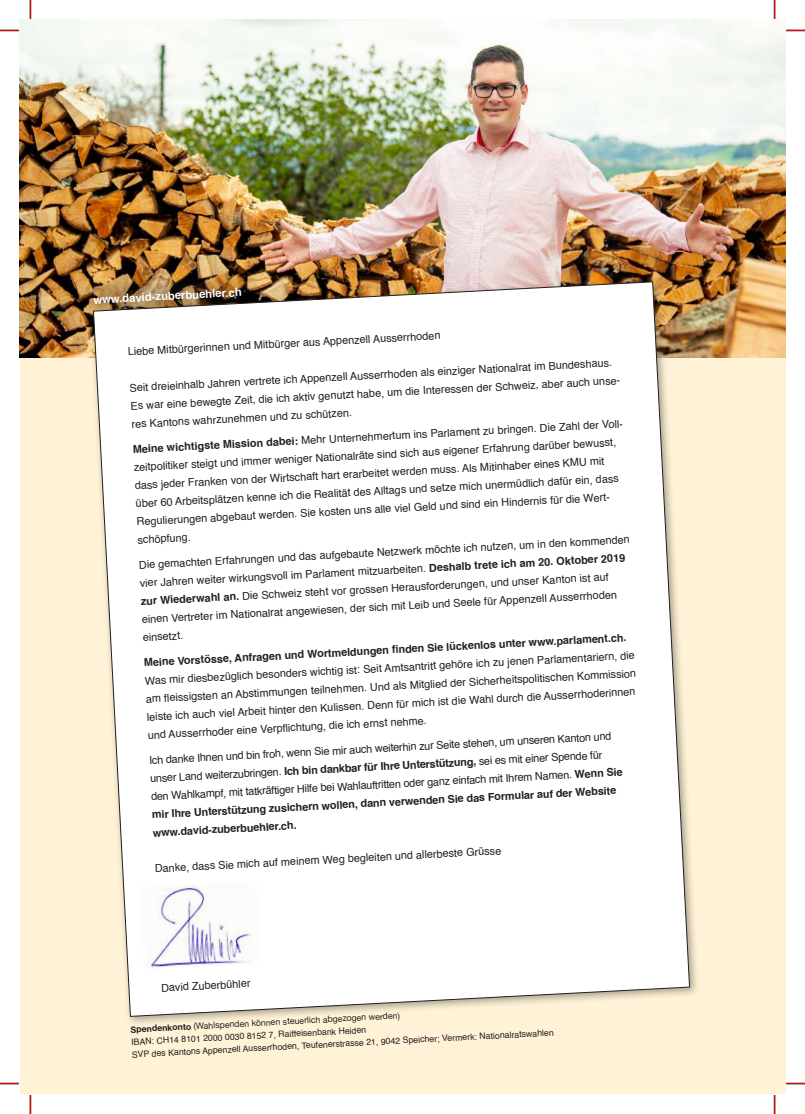
<style>
.page{position:relative;width:805px;height:1114px;background:#fff}
.page>*{position:absolute;margin:0;border:0;box-sizing:border-box;transform-origin:0 0}
.t1{font:700 11.25px "Helvetica";color:#fff}
.t2{font:10.88px/18.1px "Helvetica";color:#221f1f}
.t3{font:700 10.88px "Helvetica";color:#221f1f}
.t4{font:8.75px/12.5px "Helvetica";color:#221f1f}
.t5{font:8.75px "Helvetica Neue";color:#221f1f}
.s1{font-weight:700}
</style>
<div class="page">
<div style="left:20px;top:353px;width:765px;height:740px;background:#fff2d6"></div>
<img style="left:20px;top:20px;width:765px;height:337px">
<img style="left:75px;top:269px;width:185px;height:55px">
<div style="left:88px;top:277px;width:612px;height:749px;background:#221f1f;opacity:.4"></div>
<svg style="left:93px;top:281px;width:597px;height:735px;background:#faf8f5"></svg>
<img style="left:139px;top:880px;width:123px;height:89px">
<svg style="left:0;top:30px;width:19px;height:1px"></svg>
<svg style="left:786px;top:30px;width:19px;height:1px"></svg>
<svg style="left:0;top:1082px;width:19px;height:2px"></svg>
<svg style="left:786px;top:1082px;width:19px;height:2px"></svg>
<svg style="left:30px;top:0;width:1px;height:19px"></svg>
<svg style="left:30px;top:1095px;width:1px;height:18px"></svg>
<svg style="left:774px;top:0;width:1px;height:19px"></svg>
<svg style="left:774px;top:1095px;width:1px;height:18px"></svg>
<p class="t1" style="left:93px;top:295px;width:150px;rotate:-3deg">www.david-zuberbuehler.ch</p>
<p class="t2" style="left:127px;top:343px;width:315px;rotate:-3deg">Liebe Mitbürgerinnen und Mitbürger aus Appenzell Ausserrhoden</p>
<p class="t2" style="left:129px;top:379px;width:495px;rotate:-3deg">Seit dreieinhalb Jahren vertrete ich Appenzell Ausserrhoden als einziger Nationalrat im Bundeshaus.<br>Es war eine bewegte Zeit, die ich aktiv genutzt habe, um die Interessen der Schweiz, aber auch unse&shy;res Kantons wahrzunehmen und zu schützen.</p>
<p class="t2" style="left:133px;top:441px;width:496px;rotate:-3deg"><span class="s1">Meine wichtigste Mission dabei:</span> Mehr Unternehmertum ins Parlament zu bringen. Die Zahl der Voll&shy;zeitpolitiker steigt und immer weniger Nationalräte sind sich aus eigener Erfahrung darüber bewusst, dass jeder Franken von der Wirtschaft hart erarbeitet werden muss. Als Mitinhaber eines KMU mit über 60 Arbeitsplätzen kenne ich die Realität des Alltags und setze mich unermüdlich dafür ein, dass Regulierungen abgebaut werden. Sie kosten uns alle viel Geld und sind ein Hindernis für die Wert&shy;schöpfung.</p>
<p class="t2" style="left:139px;top:557px;width:493px;rotate:-3deg">Die gemachten Erfahrungen und das aufgebaute Netzwerk möchte ich nutzen, um in den kommenden vier Jahren weiter wirkungsvoll im Parlament mitzuarbeiten. <span class="s1">Deshalb trete ich am 20. Oktober 2019 zur Wiederwahl an.</span> Die Schweiz steht vor grossen Herausforderungen, und unser Kanton ist auf einen Vertreter im Nationalrat angewiesen, der sich mit Leib und Seele für Appenzell Ausserrhoden einsetzt.</p>
<p class="t3" style="left:144px;top:653px;width:485px;rotate:-3deg">Meine Vorstösse, Anfragen und Wortmeldungen fi nden Sie lückenlos unter www.parlament.ch.</p>
<p class="t2" style="left:145px;top:672px;width:492px;rotate:-3deg">Was mir diesbezüglich besonders wichtig ist: Seit Amtsantritt gehöre ich zu jenen Parlamentariern, die am fl eissigsten an Abstimmungen teilnehmen. Und als Mitglied der Sicherheitspolitischen Kommission leiste ich auch viel Arbeit hinter den Kulissen. Denn für mich ist die Wahl durch die Ausserrhoderinnen und Ausserrhoder eine Verpfl ichtung, die ich ernst nehme.</p>
<p class="t2" style="left:149px;top:752px;width:474px;rotate:-3deg">Ich danke Ihnen und bin froh, wenn Sie mir auch weiterhin zur Seite stehen, um unseren Kanton und unser Land weiterzubringen. <span class="s1">Ich bin dankbar für Ihre Unterstützung,</span> sei es mit einer Spende für den Wahlkampf, mit tatkräftiger Hilfe bei Wahlauftritten oder ganz einfach mit Ihrem Namen. <span class="s1">Wenn Sie mir Ihre Unterstützung zusichern wollen, dann verwenden Sie das Formular auf der Website www.david-zuberbuehler.ch.</span></p>
<p class="t2" style="left:154px;top:860px;width:348px;rotate:-3deg">Danke, dass Sie mich auf meinem Weg begleiten und allerbeste Grüsse</p>
<p class="t2" style="left:161px;top:979px;width:91px;rotate:-3deg">David Zuberbühler</p>
<p class="t5" style="left:130px;top:1026px;width:271px;rotate:-3deg"><span class="s1">Spendenkonto</span> (Wahlspenden können steuerlich abgezogen werden)</p>
<p class="t4" style="left:131px;top:1036px;width:424px;rotate:-3deg">IBAN: CH14 8101 2000 0030 8152 7, Raiffeisenbank Heiden<br>SVP des Kantons Appenzell Ausserrhoden, Teufenerstrasse 21, 9042 Speicher; Vermerk: Nationalratswahlen</p>
</div>
